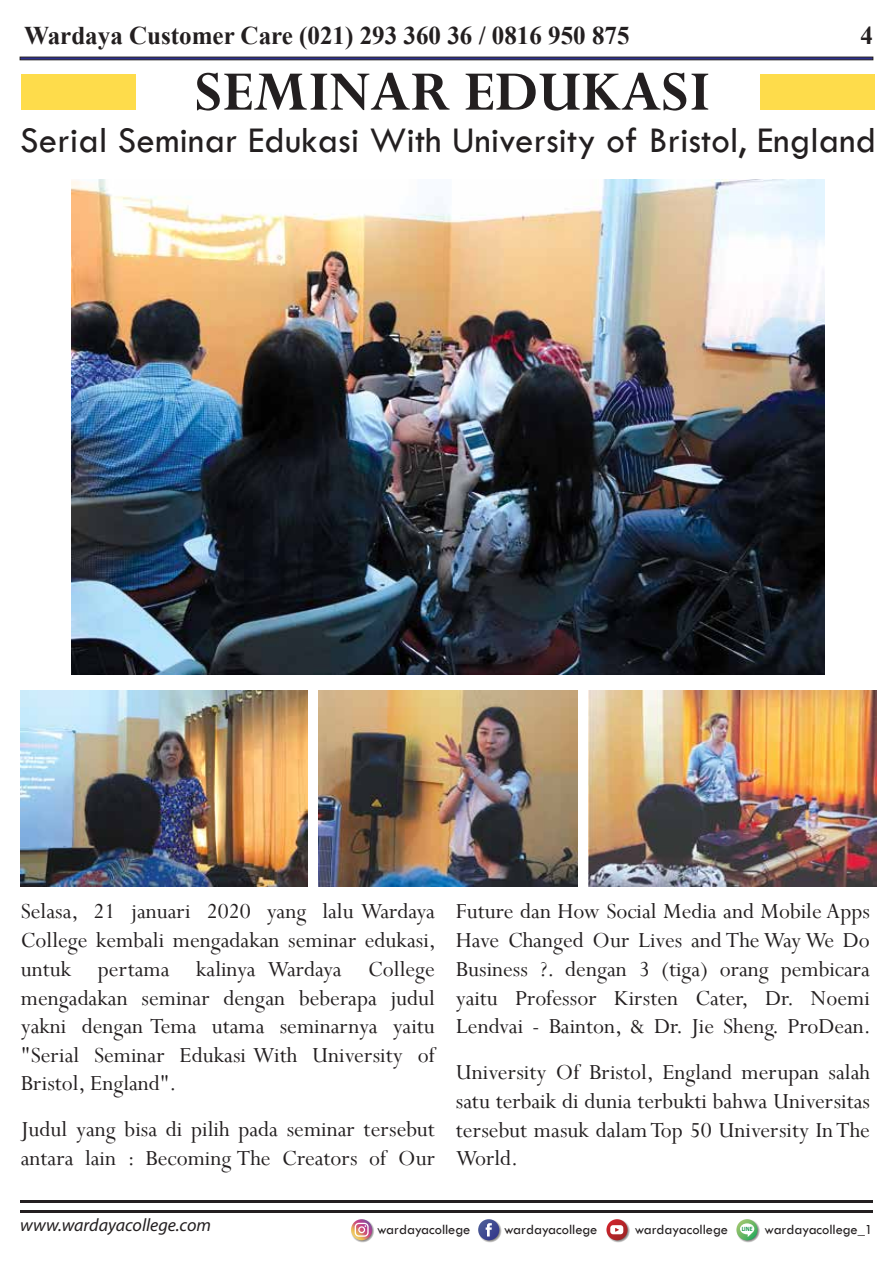
<style>
.page{position:relative;width:893px;height:1263px;background:#fff}
.page>*{position:absolute;margin:0;border:0;box-sizing:border-box;transform-origin:0 0}
.t1{font:700 61.5px "Perpetua";color:#231f20}
.t2{font:37.5px "Tw Cen";letter-spacing:.005em;color:#231f20}
.t3{font:700 25.5px "Times New Roman";color:#231f20}
.t4{font:24px/28.8px "Perpetua";color:#231f20;text-align:justify}
.t5{font:italic 18px "Myriad Pro";color:#231f20}
.t6{font:14.4px "Tw Cen";color:#231f20}
</style>
<div class="page">
<img style="left:72px;top:179px;width:752px;height:495px">
<img style="left:21px;top:690px;width:286px;height:197px">
<img style="left:318px;top:690px;width:260px;height:197px">
<img style="left:588px;top:690px;width:289px;height:197px">
<div style="left:20px;top:57px;width:853px;height:3px;background:#2e3092;border:1px solid #231f20"></div>
<hr style="left:20px;top:1210px;width:853px;height:3px;background:#231f20">
<svg style="left:606px;top:1218px;width:24px;height:25px"></svg>
<svg style="left:606px;top:1219px;width:22px;height:21px"></svg>
<svg style="left:610px;top:1225px;width:13px;height:9px"></svg>
<svg style="left:350px;top:1218px;width:24px;height:25px"></svg>
<svg style="left:351px;top:1219px;width:21px;height:21px"></svg>
<svg style="left:355px;top:1223px;width:14px;height:14px"></svg>
<svg style="left:477px;top:1218px;width:25px;height:25px"></svg>
<svg style="left:478px;top:1219px;width:21px;height:21px"></svg>
<svg style="left:486px;top:1223px;width:6px;height:13px"></svg>
<svg style="left:736px;top:1218px;width:24px;height:25px"></svg>
<svg style="left:736px;top:1219px;width:21px;height:21px"></svg>
<svg style="left:740px;top:1223px;width:14px;height:14px"></svg>
<hr style="left:20px;top:1200px;width:853px;height:3px;background:#231f20">
<div style="left:760px;top:74px;width:114px;height:36px;background:#fedc4b"></div>
<div style="left:21px;top:74px;width:114px;height:36px;background:#fedc4b"></div>
<p class="t3" style="left:24px;top:17px;width:607px">Wardaya Customer Care (021) 293 360 36 / 0816 950 875</p>
<p class="t3" style="left:860px;top:17px;width:14px">4</p>
<h1 class="t1" style="left:195px;top:53px;width:518px">SEMINAR EDUKASI</h1>
<h2 class="t2" style="left:20px;top:117px;width:857px">Serial Seminar Edukasi With University of Bristol, England</h2>
<p class="t4" style="left:21px;top:896px;width:416px">Selasa, 21 januari 2020 yang lalu Wardaya College kembali mengadakan seminar edukasi, untuk pertama kalinya Wardaya College mengadakan seminar dengan beberapa judul yakni dengan Tema utama seminarnya yaitu "Serial Seminar Edukasi With University of</p>
<p class="t4" style="left:21px;top:1068px;width:157px">Bristol, England".</p>
<p class="t4" style="left:21px;top:1114px;width:415px">Judul yang bisa di pilih pada seminar tersebut antara lain : Becoming The Creators of Our</p>
<p class="t4" style="left:456px;top:896px;width:416px">Future dan How Social Media and Mobile Apps Have Changed Our Lives and The Way We Do Business ?. dengan 3 (tiga) orang pembicara yaitu Professor Kirsten Cater, Dr. Noemi Lendvai - Bainton, &amp; Dr. Jie Sheng. ProDean.</p>
<p class="t4" style="left:456px;top:1057px;width:416px">University Of Bristol, England merupan salah satu terbaik di dunia terbukti bahwa Universitas tersebut masuk dalam Top 50 University In The World.</p>
<p class="t5" style="left:20px;top:1214px;width:192px">www.wardayacollege.com</p>
<p class="t6" style="left:377px;top:1220px;width:95px">wardayacollege</p>
<p class="t6" style="left:504px;top:1220px;width:95px">wardayacollege</p>
<p class="t6" style="left:635px;top:1220px;width:240px">wardayacollege <sup>LINE</sup> wardayacollege_1</p>
</div>
